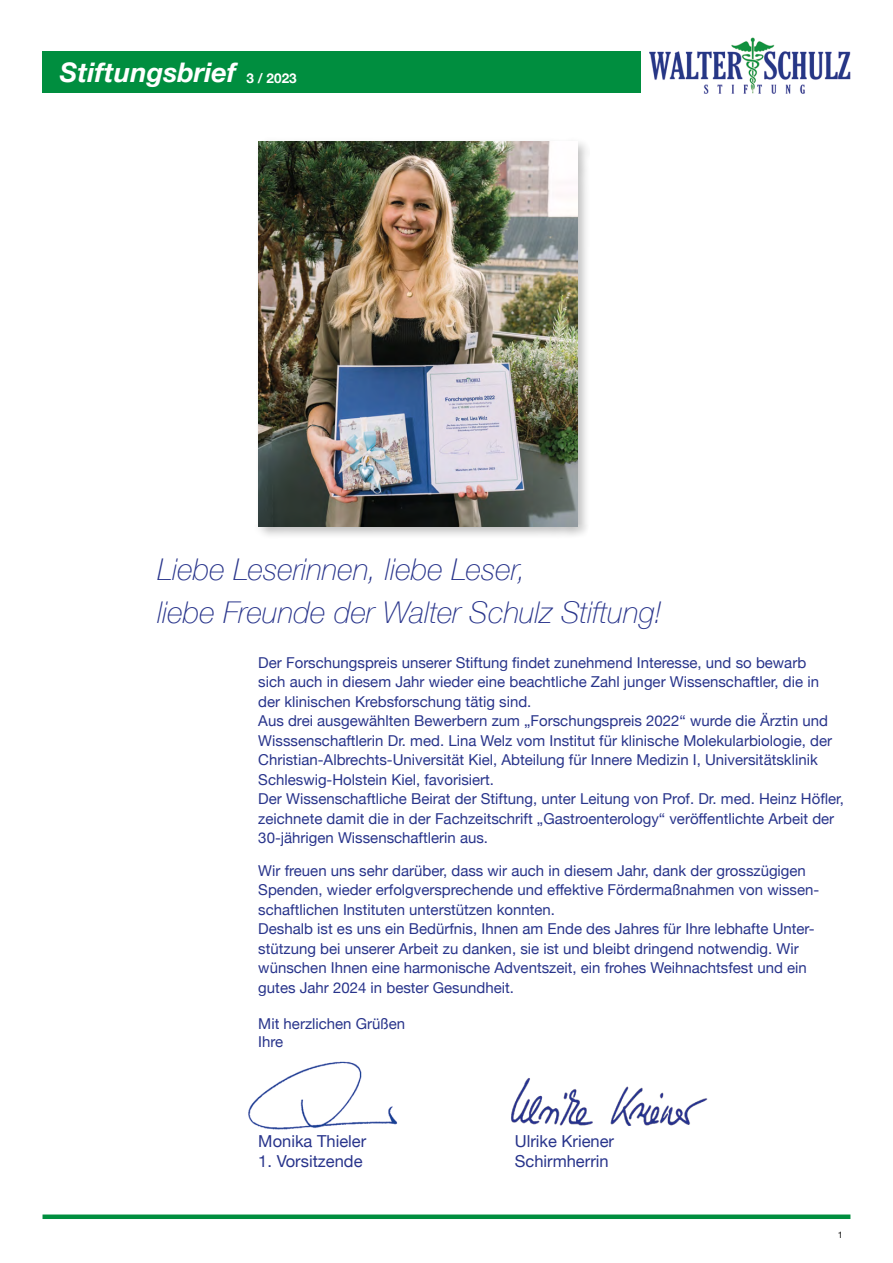
<style>
.page{position:relative;width:893px;height:1263px;background:#fff}
.page>*{position:absolute;margin:0;border:0;box-sizing:border-box;transform-origin:0 0}
.t1{font:italic 100 30px/43.2px "Helvetica Neue";color:#28348b}
.t2{font:italic 700 27px "Helvetica Neue";color:#fff}
.t3{font:16.5px "Helvetica Neue";color:#28348b}
.t4{font:15px/19.5px "Helvetica Neue";color:#28348b}
.t5{font:9px "Helvetica Neue";color:#000}
.s1{font-style:normal;font-size:13.5px}
</style>
<div class="page">
<img style="left:649px;top:38px;width:202px;height:55px">
<div style="left:43px;top:51px;width:598px;height:41px;background:#008e3f"></div>
<div style="left:43px;top:1214px;width:807px;height:5px;background:#008e3f"></div>
<img style="left:248px;top:1061px;width:149px;height:69px">
<div style="left:254px;top:137px;width:336px;height:403px;background:#000;opacity:.25"></div>
<img style="left:258px;top:141px;width:319px;height:386px">
<img style="left:511px;top:1078px;width:197px;height:47px">
<h2 class="t2" style="left:60px;top:51px;width:238px">Stiftungsbrief <span class="s1">3 / 2023</span></h2>
<h1 class="t1" style="left:157px;top:546px;width:505px">Liebe Leserinnen, liebe Leser,<br>liebe Freunde der Walter Schulz Stiftung!</h1>
<p class="t4" style="left:258px;top:653px;width:587px">Der Forschungspreis unserer Stiftung findet zunehmend Interesse, und so bewarb<br>sich auch in diesem Jahr wieder eine beachtliche Zahl junger Wissenschaftler, die in der klinischen Krebsforschung tätig sind.<br>Aus drei ausgewählten Bewerbern zum „Forschungspreis 2022“ wurde die Ärztin und Wisssenschaftlerin Dr. med. Lina Welz vom Institut für klinische Molekularbiologie, der Christian-Albrechts-Universität Kiel, Abteilung für Innere Medizin I, Universitätsklinik Schleswig-Holstein Kiel, favorisiert.<br>Der Wissenschaftliche Beirat der Stiftung, unter Leitung von Prof. Dr. med. Heinz Höfler, zeichnete damit die in der Fachzeitschrift „Gastroenterology“ veröffentlichte Arbeit der 30-jährigen Wissenschaftlerin aus.</p>
<p class="t4" style="left:258px;top:861px;width:561px">Wir freuen uns sehr darüber, dass wir auch in diesem Jahr, dank der grosszügigen Spenden, wieder erfolgversprechende und effektive Fördermaßnahmen von wissen&shy;schaftlichen Instituten unterstützen konnten.<br>Deshalb ist es uns ein Bedürfnis, Ihnen am Ende des Jahres für Ihre lebhafte Unter&shy;stützung bei unserer Arbeit zu danken, sie ist und bleibt dringend notwendig. Wir wünschen Ihnen eine harmonische Adventszeit, ein frohes Weihnachtsfest und ein gutes Jahr 2024 in bester Gesundheit.</p>
<p class="t4" style="left:258px;top:1015px;width:148px;line-height:18px">Mit herzlichen Grüßen<br>Ihre</p>
<p class="t3" style="left:258px;top:1129px;width:109px">Monika Thieler</p>
<p class="t3" style="left:515px;top:1129px;width:101px">Ulrike Kriener</p>
<p class="t3" style="left:258px;top:1149px;width:106px">1. Vorsitzende</p>
<p class="t3" style="left:515px;top:1149px;width:95px">Schirmherrin</p>
<p class="t5" style="left:838px;top:1228px;width:7px">1</p>
</div>
